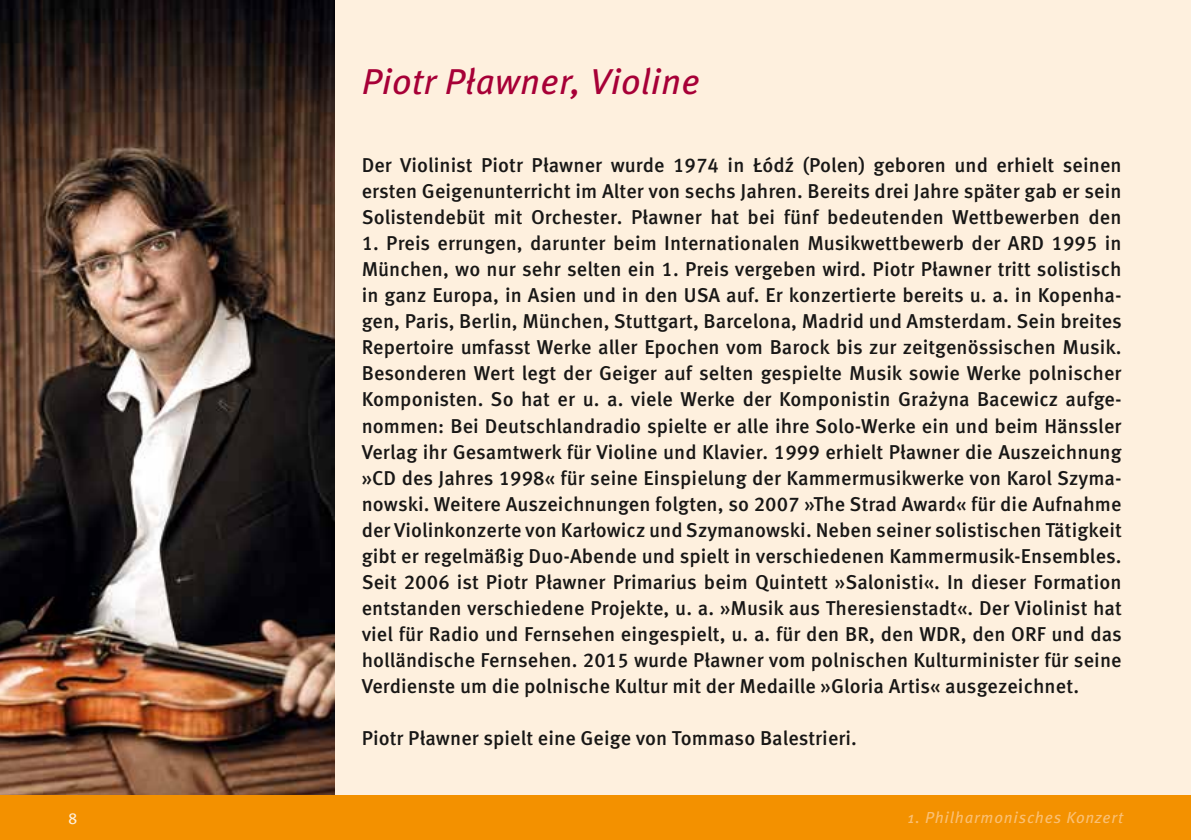
<style>
.page{position:relative;width:1191px;height:840px;background:#fff}
.page>*{position:absolute;margin:0;border:0;box-sizing:border-box;transform-origin:0 0}
.t1{font:italic 36px "Meta Pro";letter-spacing:.01em;color:#a70037}
.t2{font:500 20px/26px "Meta Pro";letter-spacing:.005em;color:#181716;text-align:justify}
.t3{font:italic 16px "Meta Pro";letter-spacing:.05em;color:#fac074}
.t4{font:16px "Meta Pro";color:#fef0de}
</style>
<div class="page">
<div style="left:0;top:0;width:1191px;height:839px;background:#fef0de"></div>
<img style="left:0;top:0;width:334px;height:795px">
<div style="left:0;top:795px;width:1191px;height:44px;background:#f39100"></div>
<h1 class="t1" style="left:362px;top:54px;width:340px">Piotr Pławner, Violine</h1>
<p class="t2" style="left:362px;top:151px;width:761px">Der Violinist Piotr Pławner wurde 1974 in Łódź (Polen) geboren und erhielt seinen ersten Geigenunterricht im Alter von sechs Jahren. Bereits drei Jahre später gab er sein Solistendebüt mit Orchester. Pławner hat bei fünf bedeutenden Wettbewerben den</p>
<p class="t2" style="left:362px;top:229px;width:761px">1. Preis errungen, darunter beim Internationalen Musikwettbewerb der ARD 1995 in München, wo nur sehr selten ein 1. Preis vergeben wird. Piotr Pławner tritt solistisch in ganz Europa, in Asien und in den USA auf. Er konzertierte bereits u. a. in Kopenha&shy;gen, Paris, Berlin, München, Stuttgart, Barcelona, Madrid und Amsterdam. Sein breites Repertoire umfasst Werke aller Epochen vom Barock bis zur zeitgenössischen Musik.<br>Besonderen Wert legt der Geiger auf selten gespielte Musik sowie Werke polnischer Komponisten. So hat er u. a. viele Werke der Komponistin Grażyna Bacewicz aufge&shy;nommen: Bei Deutschlandradio spielte er alle ihre Solo-Werke ein und beim Hänssler Verlag ihr Gesamtwerk für Violine und Klavier. 1999 erhielt Pławner die Auszeichnung »CD des Jahres 1998« für seine Einspielung der Kammermusikwerke von Karol Szyma&shy;nowski. Weitere Auszeichnungen folgten, so 2007 »The Strad Award« für die Aufnahme der Violinkonzerte von Karłowicz und Szymanowski. Neben seiner solistischen Tätigkeit gibt er regelmäßig Duo-Abende und spielt in verschiedenen Kammermusik-Ensembles.<br>Seit 2006 ist Piotr Pławner Primarius beim Quintett »Salonisti«. In dieser Formation entstanden verschiedene Projekte, u. a. »Musik aus Theresienstadt«. Der Violinist hat viel für Radio und Fernsehen eingespielt, u. a. für den BR, den WDR, den ORF und das holländische Fernsehen. 2015 wurde Pławner vom polnischen Kulturminister für seine Verdienste um die polnische Kultur mit der Medaille »Gloria Artis« ausgezeichnet.</p>
<p class="t2" style="left:362px;top:723px;width:497px">Piotr Pławner spielt eine Geige von Tommaso Balestrieri.</p>
<p class="t4" style="left:68px;top:805px;width:11px">8</p>
<p class="t3" style="left:907px;top:805px;width:217px">1. Philharmonisches Konzert</p>
</div>
